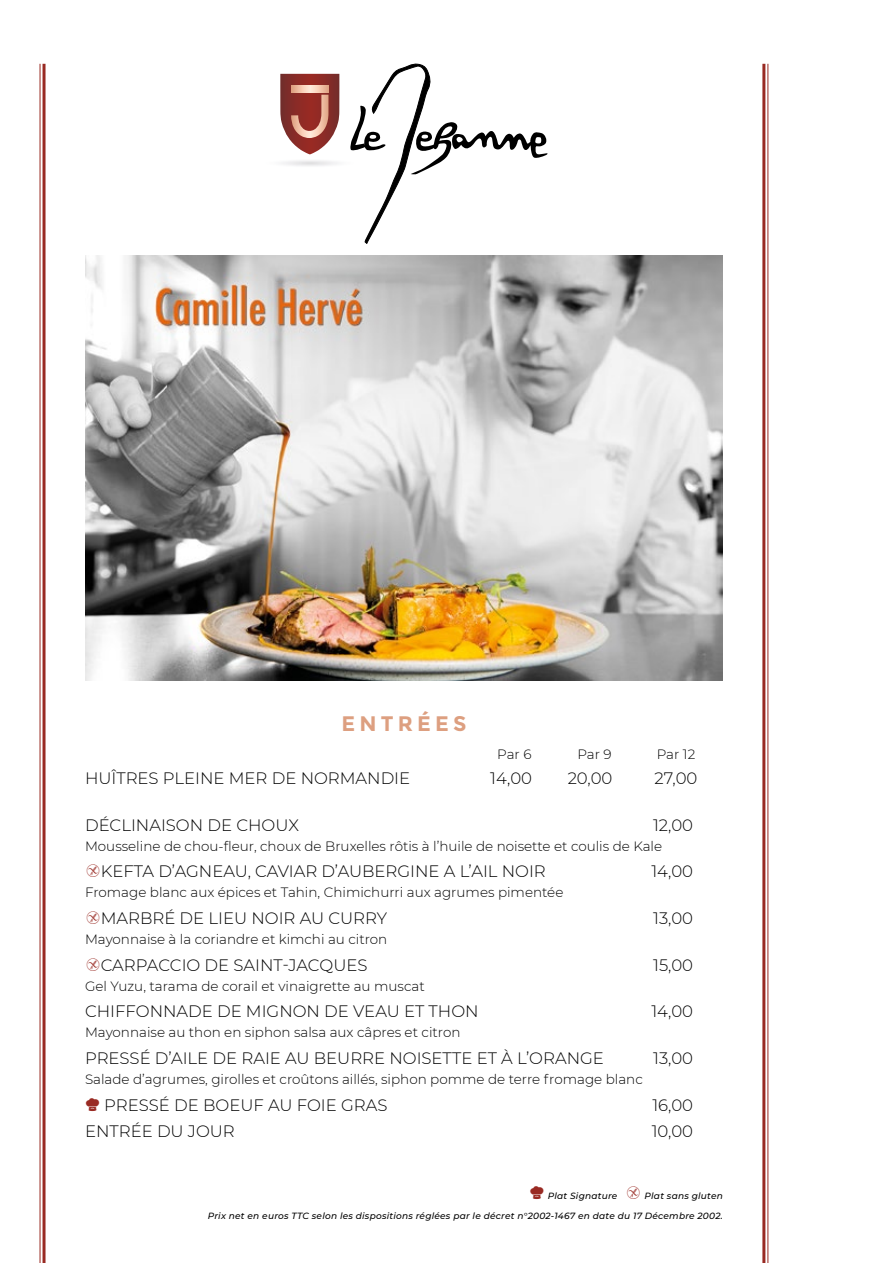
<style>
.page{position:relative;width:893px;height:1263px;background:#fff}
.page>*{position:absolute;margin:0;border:0;box-sizing:border-box;transform-origin:0 0}
.t1{font:700 21px "Montserrat";letter-spacing:.2em;color:#dd9f80}
.t2{font:21px "Everson Mono Latin 6";color:#992a23}
.t3{font:300 16.5px "Montserrat";color:#000}
.t4{font:300 13.5px "Montserrat";color:#000}
.t5{font:italic 500 9px "Montserrat";letter-spacing:.025em;color:#000}
.s1{font-family:"Everson Mono Latin 6";font-weight:400;font-size:21px;color:#992a23}
.s2{font-family:"PH Icons Foodblack";font-weight:400;color:#992a23}
.s3{font-family:"PH Icons Foodblack";font-weight:400;font-style:normal;font-size:16.5px;color:#992a23}
</style>
<div class="page">
<hr style="left:767px;top:64px;width:1px;height:1199px;background:#992a23">
<hr style="left:762px;top:64px;width:3px;height:1199px;background:#992a23">
<hr style="left:43px;top:64px;width:3px;height:1199px;background:#992a23">
<hr style="left:40px;top:64px;width:1px;height:1199px;background:#992a23">
<img style="left:85px;top:255px;width:638px;height:426px">
<svg style="left:280px;top:64px;width:268px;height:180px"></svg>
<h1 class="t1" style="left:341px;top:711px;width:126px">ENTRÉES</h1>
<p class="t4" style="left:497px;top:745px;width:36px">Par 6</p>
<p class="t4" style="left:577px;top:745px;width:36px">Par 9</p>
<p class="t4" style="left:657px;top:745px;width:40px">Par 12</p>
<p class="t3" style="left:85px;top:767px;width:327px">HUÎTRES PLEINE MER DE NORMANDIE</p>
<p class="t3" style="left:490px;top:767px;width:43px">14,00</p>
<p class="t3" style="left:568px;top:767px;width:46px">20,00</p>
<p class="t3" style="left:655px;top:767px;width:44px">27,00</p>
<p class="t3" style="left:85px;top:813px;width:215px">DÉCLINAISON DE CHOUX</p>
<p class="t3" style="left:653px;top:813px;width:42px">12,00</p>
<p class="t4" style="left:85px;top:837px;width:579px">Mousseline de chou-fleur, choux de Bruxelles rôtis à l’huile de noisette et coulis de Kale</p>
<p class="t3" style="left:85px;top:860px;width:462px"><span class="s1">G</span>KEFTA D’AGNEAU, CAVIAR D’AUBERGINE A L’AIL NOIR</p>
<p class="t3" style="left:651px;top:860px;width:43px">14,00</p>
<p class="t4" style="left:85px;top:883px;width:480px">Fromage blanc aux épices et Tahin, Chimichurri aux agrumes pimentée</p>
<p class="t3" style="left:85px;top:907px;width:304px"><span class="s1">G</span>MARBRÉ DE LIEU NOIR AU CURRY</p>
<p class="t3" style="left:653px;top:907px;width:41px">13,00</p>
<p class="t4" style="left:85px;top:930px;width:304px">Mayonnaise à la coriandre et kimchi au citron</p>
<p class="t3" style="left:85px;top:953px;width:284px"><span class="s1">G</span>CARPACCIO DE SAINT-JACQUES</p>
<p class="t3" style="left:653px;top:953px;width:41px">15,00</p>
<p class="t4" style="left:85px;top:977px;width:341px">Gel Yuzu, tarama de corail et vinaigrette au muscat</p>
<p class="t3" style="left:85px;top:1000px;width:395px">CHIFFONNADE DE MIGNON DE VEAU ET THON</p>
<p class="t3" style="left:651px;top:1000px;width:43px">14,00</p>
<p class="t4" style="left:85px;top:1023px;width:377px">Mayonnaise au thon en siphon salsa aux câpres et citron</p>
<p class="t3" style="left:85px;top:1047px;width:520px">PRESSÉ D’AILE DE RAIE AU BEURRE NOISETTE ET À L’ORANGE</p>
<p class="t3" style="left:653px;top:1047px;width:41px">13,00</p>
<p class="t4" style="left:85px;top:1070px;width:559px">Salade d’agrumes, girolles et croûtons aillés, siphon pomme de terre fromage blanc</p>
<p class="t3" style="left:85px;top:1093px;width:304px"><span class="s2">i</span> PRESSÉ DE BOEUF AU FOIE GRAS</p>
<p class="t3" style="left:652px;top:1093px;width:42px">16,00</p>
<p class="t3" style="left:85px;top:1120px;width:151px">ENTRÉE DU JOUR</p>
<p class="t3" style="left:652px;top:1120px;width:43px">10,00</p>
<p class="t5" style="left:530px;top:1190px;width:89px"><span class="s3">i</span> Plat Signature</p>
<h1 class="t2" style="left:626px;top:1182px;width:17px">G</h1>
<p class="t5" style="left:644px;top:1190px;width:80px">Plat sans gluten</p>
<p class="t5" style="left:208px;top:1209px;width:516px">Prix net en euros TTC selon les dispositions réglées par le décret n°2002-1467 en date du 17 Décembre 2002.</p>
</div>
